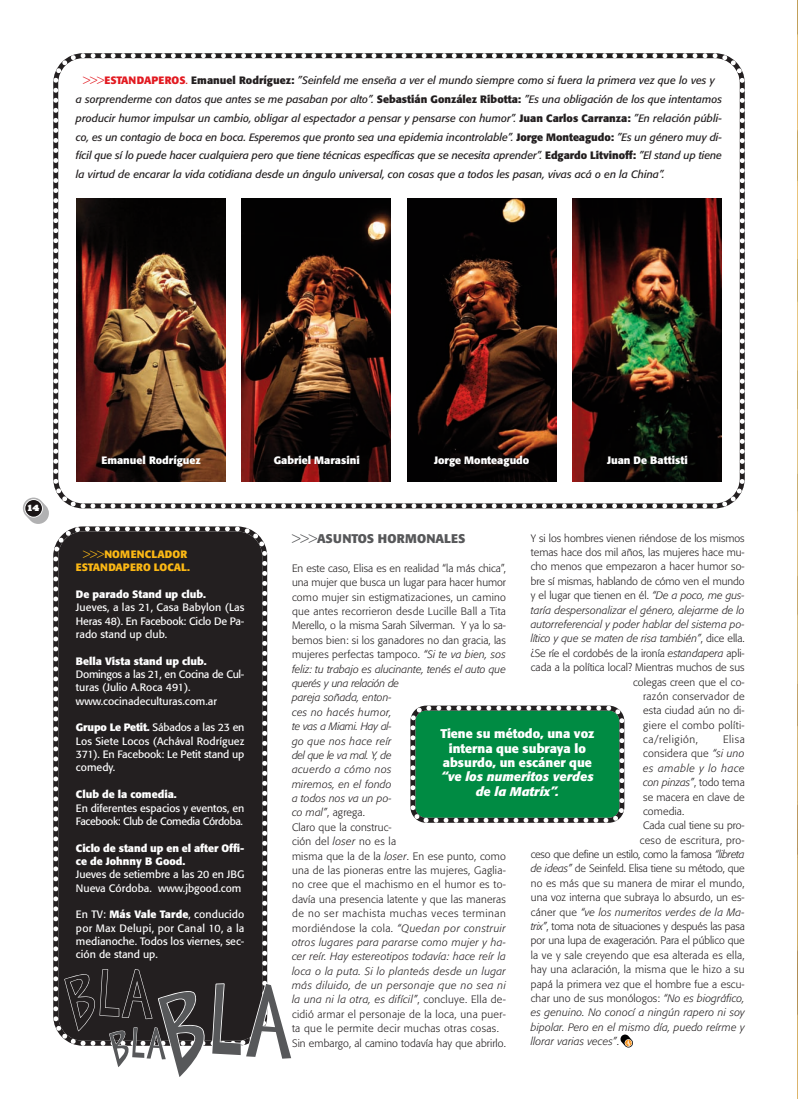
<style>
.page{position:relative;width:798px;height:1099px;background:#fff}
.page>*{position:absolute;margin:0;border:0;box-sizing:border-box;transform-origin:0 0}
.t1{font:700 12.5px/14.4px "Formata";color:#fff;text-align:center}
.t2{font:italic 700 12.5px/14.4px "Formata";color:#fff;text-align:center}
.t3{font:700 12.5px "Formata";color:#57585a}
.t4{font:300 10.62px/14.4px "Formata";letter-spacing:.01em;color:#231f20}
.t5{font:italic 10.62px/18.8px "Formata";color:#231f20}
.t6{font:10.62px/13.4px "Formata";color:#fff;text-align:justify}
.t7{font:italic 300 10.62px "Formata";letter-spacing:.01em;color:#231f20}
.t8{font:700 10.62px/13.4px "Formata";color:#fff}
.t9{font:300 10.62px "Formata";letter-spacing:-.02em;color:#231f20}
.t10{font:300 10.62px "Formata";letter-spacing:-.015em;color:#231f20}
.t11{font:300 10.62px "Formata";letter-spacing:-.01em;color:#231f20}
.t12{font:300 10.62px "Formata";letter-spacing:.03em;color:#231f20}
.t13{font:700 10.62px/13.4px "Formata";letter-spacing:.02em;color:#fcb814;text-align:center}
.t14{font:300 10.62px "Formata";letter-spacing:.035em;color:#231f20}
.t15{font:italic 300 10.62px "Formata";letter-spacing:.05em;color:#231f20}
.t16{font:300 10.62px "Formata";letter-spacing:.05em;color:#231f20}
.t17{font:8.75px "Big Mummy";color:#fff}
.s1{font-weight:300;font-style:normal;color:#e21a21}
.s2{font-weight:700;font-style:normal;color:#e21a21}
.s3{font-style:normal;color:#e21a21}
.s4{font-weight:700;font-style:normal}
.s5{font-weight:300}
.s6{font-weight:700}
.s7{font-style:italic}
.s8{font-style:normal}
</style>
<div class="page">
<svg style="left:620px;top:1034px;width:12px;height:13px"></svg>
<svg style="left:53px;top:53px;width:692px;height:456px"></svg>
<svg style="left:81px;top:503px;width:5px;height:5px"></svg>
<img style="left:77px;top:198px;width:148px;height:283px">
<img style="left:242px;top:198px;width:148px;height:283px">
<img style="left:407px;top:198px;width:149px;height:283px">
<img style="left:572px;top:198px;width:149px;height:283px">
<svg style="left:410px;top:705px;width:215px;height:118px;background:#148a4d"></svg>
<div style="left:53px;top:526px;width:215px;height:513px;background:#231f20"></div>
<svg style="left:64px;top:969px;width:227px;height:108px"></svg>
<svg style="left:23px;top:497px;width:26px;height:27px"></svg>
<svg style="left:24px;top:499px;width:19px;height:18px"></svg>
<div style="left:25px;top:500px;width:17px;height:16px;background:#1a1516;border-radius:50%"></div>
<img style="left:797px;top:1px;width:1px;height:1097px">
<p class="t5" style="left:76px;top:72px;width:647px;text-indent:7px"><span class="s1">&gt;&gt;&gt;</span><span class="s2">ESTANDAPEROS</span><span class="s3">.</span> <span class="s4">Emanuel Rodríguez:</span> ”Seinfeld me enseña a ver el mundo siempre como si fuera la primera vez que lo ves y a sorprenderme con datos que antes se me pasaban por alto”. <span class="s4">Sebastián González Ribotta:</span> ”Es una obligación de los que intentamos producir humor impulsar un cambio, obligar al espectador a pensar y pensarse con humor”. <span class="s4">Juan Carlos Carranza:</span> ”En relación públi&shy;co, es un contagio de boca en boca. Esperemos que pronto sea una epidemia incontrolable”. <span class="s4">Jorge Monteagudo:</span> ”Es un género muy di&shy;fícil que sí lo puede hacer cualquiera pero que tiene técnicas específicas que se necesita aprender”. <span class="s4">Edgardo Litvinoff:</span> ”El stand up tiene la virtud de encarar la vida cotidiana desde un ángulo universal, con cosas que a todos les pasan, vivas acá o en la China”.</p>
<p class="t17" style="left:28px;top:502px;width:13px">14</p>
<p class="t8" style="left:101px;top:454px;width:101px">Emanuel Rodríguez</p>
<p class="t8" style="left:274px;top:454px;width:87px">Gabriel Marasini</p>
<p class="t8" style="left:434px;top:454px;width:97px">Jorge Monteagudo</p>
<p class="t8" style="left:607px;top:454px;width:82px">Juan De Battisti</p>
<p class="t13" style="left:76px;top:548px;width:115px"><span class="s5">&gt;&gt;&gt;</span>NOMENCLADOR<br>ESTANDAPERO LOCAL.</p>
<p class="t8" style="left:76px;top:588px;width:131px">De parado Stand up club.</p>
<p class="t6" style="left:76px;top:601px;width:170px">Jueves, a las 21, Casa Babylon (Las Heras 48). En Facebook: Ciclo De Pa&shy;rado stand up club.</p>
<p class="t8" style="left:76px;top:655px;width:132px">Bella Vista stand up club.</p>
<p class="t6" style="left:76px;top:668px;width:170px;text-align:left">Domingos a las 21, en Cocina de Cul&shy;turas (Julio A.Roca 491). www.cocinadeculturas.com.ar</p>
<p class="t6" style="left:76px;top:722px;width:170px"><span class="s6">Grupo Le Petit.</span> Sábados a las 23 en Los Siete Locos (Achával Rodríguez 371). En Facebook: Le Petit stand up comedy.</p>
<p class="t8" style="left:76px;top:788px;width:102px">Club de la comedia.</p>
<p class="t6" style="left:76px;top:802px;width:170px">En diferentes espacios y eventos, en<br>Facebook: Club de Comedia Córdoba.</p>
<p class="t8" style="left:76px;top:842px;width:170px">Ciclo de stand up en el after Offi&shy;ce de Johnny B Good.</p>
<p class="t6" style="left:76px;top:868px;width:170px">Jueves de setiembre a las 20 en JBG<br>Nueva Córdoba. www.jbgood.com</p>
<p class="t6" style="left:76px;top:909px;width:170px">En TV: <span class="s6">Más Vale Tarde</span>, conducido por Max Delupi, por Canal 10, a la medianoche. Todos los viernes, sec&shy;ción de stand up.</p>
<p class="t4" style="left:530px;top:531px;width:215px">Y si los hombres vienen riéndose de los mismos</p>
<p class="t4" style="left:530px;top:546px;width:215px">temas hace dos mil años, las mujeres hace mu-</p>
<p class="t4" style="left:530px;top:560px;width:215px">cho menos que empezaron a hacer humor so-</p>
<p class="t4" style="left:530px;top:575px;width:215px">bre sí mismas, hablando de cómo ven el mundo</p>
<p class="t4" style="left:530px;top:589px;width:215px">y el lugar que tienen en él. <span class="s7">“De a poco, me gus-</span></p>
<p class="t7" style="left:530px;top:605px;width:215px">taría despersonalizar el género, alejarme de lo</p>
<p class="t7" style="left:530px;top:620px;width:215px">autorreferencial y poder hablar del sistema po-</p>
<p class="t7" style="left:530px;top:634px;width:215px">lítico y que se maten de risa también”<span class="s8">, dice ella.</span></p>
<p class="t4" style="left:530px;top:646px;width:215px">¿Se ríe el cordobés de la ironía <span class="s7">estandapera</span> apli-</p>
<p class="t4" style="left:530px;top:661px;width:215px">cada a la política local? Mientras muchos de sus</p>
<p class="t4" style="left:633px;top:675px;width:113px">colegas creen que el co-</p>
<p class="t12" style="left:643px;top:691px;width:103px">razón conservador de</p>
<p class="t4" style="left:643px;top:704px;width:103px">esta ciudad aún no di-</p>
<p class="t14" style="left:643px;top:720px;width:103px">giere el combo políti-</p>
<p class="t16" style="left:643px;top:734px;width:56px">ca/religión,</p>
<p class="t4" style="left:722px;top:733px;width:23px">Elisa</p>
<p class="t4" style="left:643px;top:747px;width:103px">considera que <span class="s7">“si uno</span></p>
<p class="t15" style="left:643px;top:763px;width:103px">es amable y lo hace</p>
<p class="t7" style="left:643px;top:778px;width:103px">con pinzas”<span class="s8">, todo tema</span></p>
<p class="t4" style="left:643px;top:790px;width:103px">se macera en clave de</p>
<p class="t4" style="left:643px;top:805px;width:43px">comedia.</p>
<p class="t4" style="left:643px;top:819px;width:103px">Cada cual tiene su pro-</p>
<p class="t12" style="left:639px;top:835px;width:106px">ceso de escritura, pro-</p>
<p class="t9" style="left:530px;top:849px;width:215px">ceso que define un estilo, como la famosa <span class="s7">“libreta</span></p>
<p class="t11" style="left:530px;top:864px;width:215px"><span class="s7">de ideas”</span> de Seinfeld. Elisa tiene su método, que</p>
<p class="t4" style="left:530px;top:876px;width:215px">no es más que su manera de mirar el mundo,</p>
<p class="t4" style="left:530px;top:891px;width:215px">una voz interna que subraya lo absurdo, un es-</p>
<p class="t7" style="left:530px;top:907px;width:215px"><span class="s8">cáner que</span> “ve los numeritos verdes de la Ma-</p>
<p class="t10" style="left:530px;top:921px;width:215px"><span class="s7">trix”</span>, toma nota de situaciones y después las pasa</p>
<p class="t4" style="left:530px;top:934px;width:215px">por una lupa de exageración. Para el público que</p>
<p class="t4" style="left:530px;top:948px;width:215px">la ve y sale creyendo que esa alterada es ella,</p>
<p class="t4" style="left:530px;top:963px;width:215px">hay una aclaración, la misma que le hizo a su</p>
<p class="t4" style="left:530px;top:977px;width:215px">papá la primera vez que el hombre fue a escu-</p>
<p class="t4" style="left:530px;top:991px;width:215px">char uno de sus monólogos: <span class="s7">“No es biográfico,</span></p>
<p class="t7" style="left:530px;top:1008px;width:215px">es genuino. No conocí a ningún rapero ni soy</p>
<p class="t7" style="left:530px;top:1022px;width:215px">bipolar. Pero en el mismo día, puedo reírme y</p>
<p class="t7" style="left:530px;top:1036px;width:90px">llorar varias veces”<span class="s8">.</span></p>
<p class="t3" style="left:292px;top:533px;width:175px"><span class="s5">&gt;&gt;&gt;</span>ASUNTOS HORMONALES</p>
<p class="t4" style="left:292px;top:562px;width:215px">En este caso, Elisa es en realidad “la más chica”, una mujer que busca un lugar para hacer humor como mujer sin estigmatizaciones, un camino que antes recorrieron desde Lucille Ball a Tita Merello, o la misma Sarah Silverman. Y ya lo sa&shy;bemos bien: si los ganadores no dan gracia, las mujeres perfectas tampoco. <span class="s7">“Si te va bien, sos feliz: tu trabajo es alucinante, tenés el auto que querés y una relación de<br>pareja soñada, enton-<br>ces no hacés humor,<br>te vas a Miami. Hay al-<br>go que nos hace reír<br>del que le va mal. Y, de<br>acuerdo a cómo nos<br>miremos, en el fondo<br>a todos nos va un po-<br>co mal”</span>, agrega.<br>Claro que la construc-<br>ción del <span class="s7">loser</span> no es la<br>misma que la de la <span class="s7">loser</span>. En ese punto, como una de las pioneras entre las mujeres, Gaglia&shy;no cree que el machismo en el humor es to&shy;davía una presencia latente y que las maneras de no ser machista muchas veces terminan mordiéndose la cola. <span class="s7">“Quedan por construir otros lugares para pararse como mujer y ha&shy;cer reír. Hay estereotipos todavía: hace reír la loca o la puta. Si lo planteás desde un lugar más diluido, de un personaje que no sea ni la una ni la otra, es difícil”</span>, concluye. Ella de&shy;cidió armar el personaje de la loca, una puer&shy;ta que le permite decir muchas otras cosas.<br>Sin embargo, al camino todavía hay que abrirlo.</p>
<p class="t1" style="left:440px;top:727px;width:155px">Tiene su método, una voz interna que subraya lo absurdo, un escáner que</p>
<p class="t2" style="left:441px;top:771px;width:154px">“ve los numeritos verdes de la Matrix”.</p>
</div>
